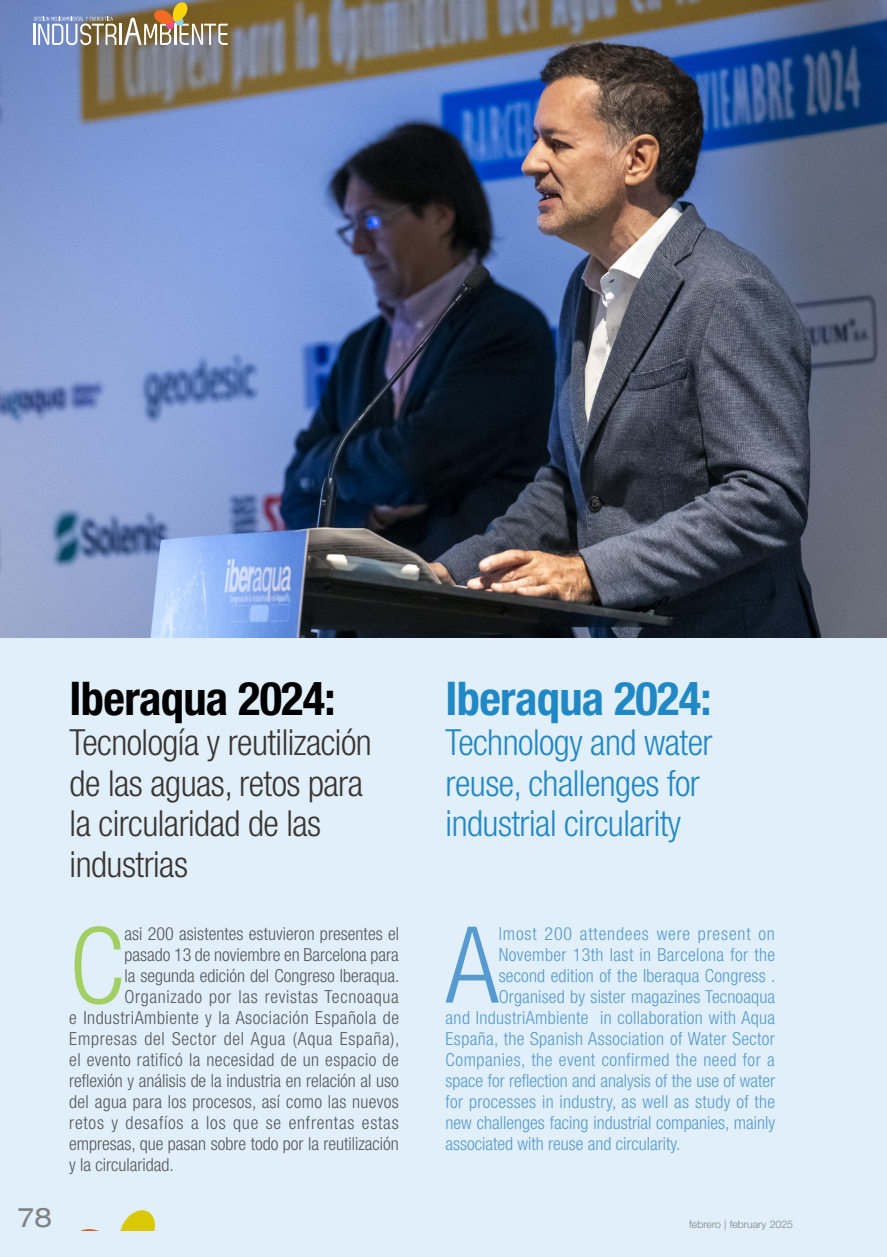
<style>
.page{position:relative;width:887px;height:1257px;background:#e0eff9}
.page>*{position:absolute;margin:0;border:0;box-sizing:border-box;transform-origin:0 0}
.ENTRADILLA{font:300 condensed 106.2px "Helvetica Neue LT Std";color:#a2cf62}
.ENTRADILLA-2{font:300 condensed 106.2px "Helvetica Neue LT Std";color:#579ad0}
.IA_título{font:700 condensed 46.5px "Helvetica Neue LT Std";letter-spacing:-.015em;color:#000}
.IA_título-2{font:700 condensed 46.5px "Helvetica Neue LT Std";letter-spacing:-.015em;color:#2188c6}
.IA_título-3{font:300 condensed 36px/40.5px "Helvetica Neue LT Std";letter-spacing:-.015em;color:#3b3532}
.IA_título-4{font:300 condensed 36px/40.5px "Helvetica Neue LT Std";letter-spacing:-.015em;color:#2188c6}
.t1{font:expanded 27px "Helvetica Neue LT Std";color:#808285}
.ENTRADILLA-3{font:300 condensed 18px "Helvetica Neue LT Std";letter-spacing:.015em;color:#57585a}
.ENTRADILLA-4{font:300 condensed 18px "Helvetica Neue LT Std";letter-spacing:.02em;color:#579ad0}
.ENTRADILLA-5{font:300 condensed 18px "Helvetica Neue LT Std";color:#579ad0}
.ENTRADILLA-6{font:300 condensed 18px "Helvetica Neue LT Std";letter-spacing:.04em;color:#57585a}
.ENTRADILLA-7{font:300 condensed 18px "Helvetica Neue LT Std";letter-spacing:.045em;color:#57585a}
.ENTRADILLA-8{font:300 condensed 18px "Helvetica Neue LT Std";letter-spacing:.045em;color:#579ad0}
.t2{font:300 10.5px "Helvetica Neue LT Std";color:#808285}
</style>
<div class="page">
<svg style="left:83px;top:1210px;width:72px;height:20px"></svg>
<img style="left:0;top:0;width:887px;height:637px">
<hr style="left:33px;top:24px;width:2px;height:21px;background:#fff">
<hr style="left:119px;top:24px;width:2px;height:21px;background:#fff">
<svg style="left:124px;top:1px;width:104px;height:44px;background:#9a8867"></svg>
<svg style="left:34px;top:16px;width:82px;height:29px;background:#9ba0ae"></svg>
<p class="IA_título" style="left:70px;top:670px;width:268px">Iberaqua 2024:</p>
<p class="IA_título-3" style="left:70px;top:722px;width:304px">Tecnología y reutilización de las aguas, retos para la circularidad de las industrias</p>
<p class="ENTRADILLA" style="left:69px;top:905px;width:57px">C</p>
<p class="ENTRADILLA-3" style="left:124px;top:923px;width:276px">asi 200 asistentes estuvieron presentes el</p>
<p class="ENTRADILLA-3" style="left:124px;top:944px;width:276px">pasado 13 de noviembre en Barcelona para</p>
<p class="ENTRADILLA-3" style="left:124px;top:965px;width:277px">la segunda edición del Congreso Iberaqua.</p>
<p class="ENTRADILLA-6" style="left:124px;top:986px;width:276px">Organizado por las revistas Tecnoaqua</p>
<p class="ENTRADILLA-3" style="left:69px;top:1007px;width:331px">e IndustriAmbiente y la Asociación Española de</p>
<p class="ENTRADILLA-6" style="left:69px;top:1028px;width:332px">Empresas del Sector del Agua (Aqua España),</p>
<p class="ENTRADILLA-3" style="left:69px;top:1049px;width:331px">el evento ratificó la necesidad de un espacio de</p>
<p class="ENTRADILLA-3" style="left:69px;top:1070px;width:331px">reflexión y análisis de la industria en relación al uso</p>
<p class="ENTRADILLA-3" style="left:69px;top:1091px;width:331px">del agua para los procesos, así como las nuevos</p>
<p class="ENTRADILLA-7" style="left:69px;top:1112px;width:331px">retos y desafíos a los que se enfrentas estas</p>
<p class="ENTRADILLA-3" style="left:69px;top:1133px;width:331px">empresas, que pasan sobre todo por la reutilización</p>
<p class="ENTRADILLA-3" style="left:69px;top:1154px;width:106px">y la circularidad.</p>
<p class="IA_título-2" style="left:446px;top:670px;width:268px">Iberaqua 2024:</p>
<p class="IA_título-4" style="left:446px;top:722px;width:268px">Technology and water reuse, challenges for industrial circularity</p>
<p class="ENTRADILLA-2" style="left:446px;top:904px;width:55px">A</p>
<p class="ENTRADILLA-8" style="left:499px;top:923px;width:278px">lmost 200 attendees were present on</p>
<p class="ENTRADILLA-4" style="left:499px;top:944px;width:278px">November 13th last in Barcelona for the</p>
<p class="ENTRADILLA-4" style="left:499px;top:965px;width:278px">second edition of the Iberaqua Congress .</p>
<p class="ENTRADILLA-4" style="left:499px;top:986px;width:278px">Organised by sister magazines Tecnoaqua</p>
<p class="ENTRADILLA-4" style="left:446px;top:1007px;width:331px">and IndustriAmbiente in collaboration with Aqua</p>
<p class="ENTRADILLA-4" style="left:446px;top:1028px;width:331px">España, the Spanish Association of Water Sector</p>
<p class="ENTRADILLA-4" style="left:446px;top:1049px;width:331px">Companies, the event confirmed the need for a</p>
<p class="ENTRADILLA-5" style="left:446px;top:1070px;width:331px">space for reflection and analysis of the use of water</p>
<p class="ENTRADILLA-4" style="left:446px;top:1091px;width:331px">for processes in industry, as well as study of the</p>
<p class="ENTRADILLA-5" style="left:446px;top:1112px;width:331px">new challenges facing industrial companies, mainly</p>
<p class="ENTRADILLA-5" style="left:446px;top:1133px;width:236px">associated with reuse and circularity.</p>
<p class="t1" style="left:18px;top:1201px;width:36px">78</p>
<p class="t2" style="left:689px;top:1218px;width:105px">febrero | february 2025</p>
</div>
